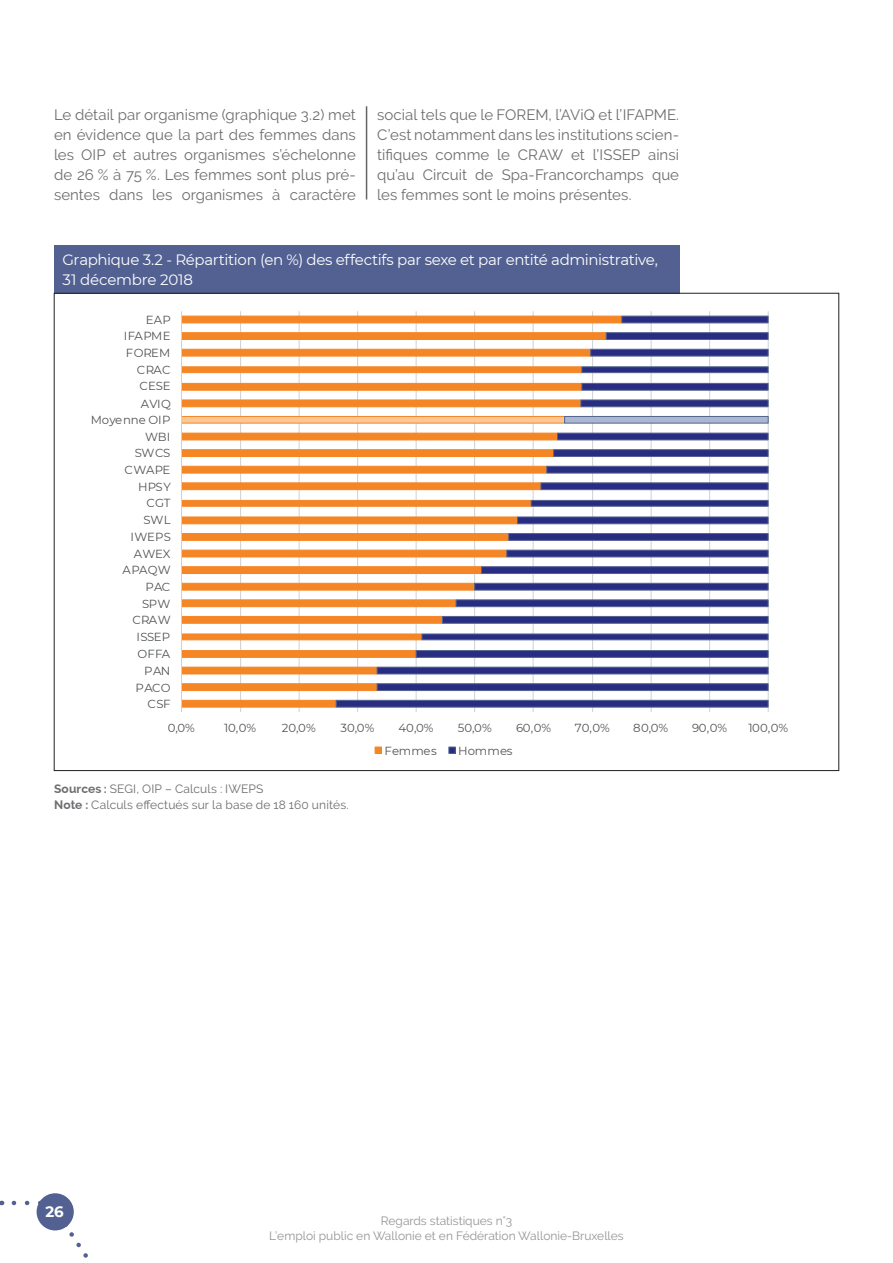
<style>
.page{position:relative;width:893px;height:1263px;background:#fff}
.page>*{position:absolute;margin:0;border:0;box-sizing:border-box;transform-origin:0 0}
.t1{font:15px/19.8px "Raleway";letter-spacing:.005em;color:#6c6d70;text-align:justify}
.t2{font:15px/19.5px "Montserrat";letter-spacing:-.025em;color:#fff}
.t3{font:700 15px "Montserrat";color:#fff}
.t4{font:12px/14.4px "Raleway";color:#939598;text-align:center}
.t5{font:12px/16.5px "Raleway";letter-spacing:.01em;color:#6c6d70}
.t6{font:11.7px "Montserrat";color:#505354}
.s1{font-weight:700}
</style>
<div class="page">
<svg style="left:63px;top:1222px;width:25px;height:36px"></svg>
<svg style="left:11px;top:1201px;width:16px;height:4px"></svg>
<div style="left:37px;top:1193px;width:37px;height:37px;background:#536192;border-radius:50%"></div>
<hr style="left:366px;top:106px;width:1px;height:93px;background:#231f20">
<div style="left:54px;top:246px;width:625px;height:48px;background:#536192"></div>
<hr style="left:240px;top:311px;width:1px;height:401px;background:#cfd1d1">
<hr style="left:299px;top:311px;width:1px;height:401px;background:#cfd1d1">
<hr style="left:357px;top:311px;width:1px;height:401px;background:#cfd1d1">
<hr style="left:416px;top:311px;width:1px;height:401px;background:#cfd1d1">
<hr style="left:474px;top:311px;width:1px;height:401px;background:#cfd1d1">
<hr style="left:533px;top:311px;width:1px;height:401px;background:#cfd1d1">
<hr style="left:592px;top:311px;width:1px;height:401px;background:#cfd1d1">
<hr style="left:651px;top:311px;width:1px;height:401px;background:#cfd1d1">
<hr style="left:709px;top:311px;width:1px;height:401px;background:#cfd1d1">
<hr style="left:768px;top:311px;width:1px;height:401px;background:#cfd1d1">
<svg style="left:182px;top:315px;width:153px;height:393px"></svg>
<svg style="left:335px;top:315px;width:433px;height:393px"></svg>
<hr style="left:181px;top:311px;width:1px;height:401px;background:#cfd1d1">
<svg style="left:377px;top:748px;width:3px;height:4px"></svg>
<div style="left:375px;top:746px;width:7px;height:8px;border:1px solid #f58626"></div>
<svg style="left:450px;top:748px;width:4px;height:4px"></svg>
<div style="left:448px;top:746px;width:8px;height:8px;border:1px solid #536290"></div>
<p class="t1" style="left:54px;top:105px;width:303px">Le détail par organisme (graphique 3.2) met en évidence que la part des femmes dans les OIP et autres organismes s’échelonne de 26 % à 75 %. Les femmes sont plus pré&shy;sentes dans les organismes à caractère</p>
<p class="t1" style="left:377px;top:105px;width:303px">social tels que le FOREM, l’AViQ et l’IFAPME.<br>C’est notamment dans les institutions scien&shy;tifiques comme le CRAW et l’ISSEP ainsi qu’au Circuit de Spa-Francorchamps que les femmes sont le moins présentes.</p>
<p class="t2" style="left:63px;top:249px;width:597px">Graphique 3.2 - Répartition (en %) des effectifs par sexe et par entité administrative,<br>31 décembre 2018</p>
<p class="t6" style="left:146px;top:312px;width:26px">EAP</p>
<p class="t6" style="left:124px;top:328px;width:48px">IFAPME</p>
<p class="t6" style="left:126px;top:345px;width:46px">FOREM</p>
<p class="t6" style="left:137px;top:361px;width:35px">CRAC</p>
<p class="t6" style="left:139px;top:378px;width:33px">CESE</p>
<p class="t6" style="left:141px;top:395px;width:32px">AVIQ</p>
<p class="t6" style="left:91px;top:412px;width:81px">Moyenne OIP</p>
<p class="t6" style="left:145px;top:429px;width:26px">WBI</p>
<p class="t6" style="left:135px;top:445px;width:37px">SWCS</p>
<p class="t6" style="left:125px;top:462px;width:47px">CWAPE</p>
<p class="t6" style="left:138px;top:478px;width:34px">HPSY</p>
<p class="t6" style="left:146px;top:495px;width:26px">CGT</p>
<p class="t6" style="left:144px;top:512px;width:29px">SWL</p>
<p class="t6" style="left:131px;top:529px;width:42px">IWEPS</p>
<p class="t6" style="left:134px;top:546px;width:38px">AWEX</p>
<p class="t6" style="left:123px;top:562px;width:50px">APAQW</p>
<p class="t6" style="left:145px;top:579px;width:26px">PAC</p>
<p class="t6" style="left:142px;top:595px;width:30px">SPW</p>
<p class="t6" style="left:132px;top:612px;width:40px">CRAW</p>
<p class="t6" style="left:136px;top:629px;width:35px">ISSEP</p>
<p class="t6" style="left:138px;top:646px;width:34px">OFFA</p>
<p class="t6" style="left:144px;top:663px;width:28px">PAN</p>
<p class="t6" style="left:136px;top:679px;width:37px">PACO</p>
<p class="t6" style="left:148px;top:696px;width:25px">CSF</p>
<p class="t6" style="left:168px;top:719px;width:29px">0,0%</p>
<p class="t6" style="left:224px;top:719px;width:34px">10,0%</p>
<p class="t6" style="left:282px;top:719px;width:36px">20,0%</p>
<p class="t6" style="left:340px;top:719px;width:36px">30,0%</p>
<p class="t6" style="left:398px;top:719px;width:37px">40,0%</p>
<p class="t6" style="left:458px;top:719px;width:36px">50,0%</p>
<p class="t6" style="left:516px;top:719px;width:37px">60,0%</p>
<p class="t6" style="left:575px;top:719px;width:37px">70,0%</p>
<p class="t6" style="left:633px;top:719px;width:37px">80,0%</p>
<p class="t6" style="left:692px;top:719px;width:37px">90,0%</p>
<p class="t6" style="left:748px;top:719px;width:41px">100,0%</p>
<p class="t5" style="left:54px;top:780px;width:296px"><span class="s1">Sources :</span> SEGI, OIP – Calculs : IWEPS<br><span class="s1">Note :</span> Calculs effectués sur la base de 18 160 unités.</p>
<p class="t6" style="left:384px;top:743px;width:54px">Femmes</p>
<p class="t6" style="left:458px;top:743px;width:56px">Hommes</p>
<p class="t3" style="left:45px;top:1201px;width:20px">26</p>
<p class="t4" style="left:269px;top:1214px;width:356px">Regards statistiques n°3<br>L’emploi public en Wallonie et en Fédération Wallonie-Bruxelles</p>
</div>
